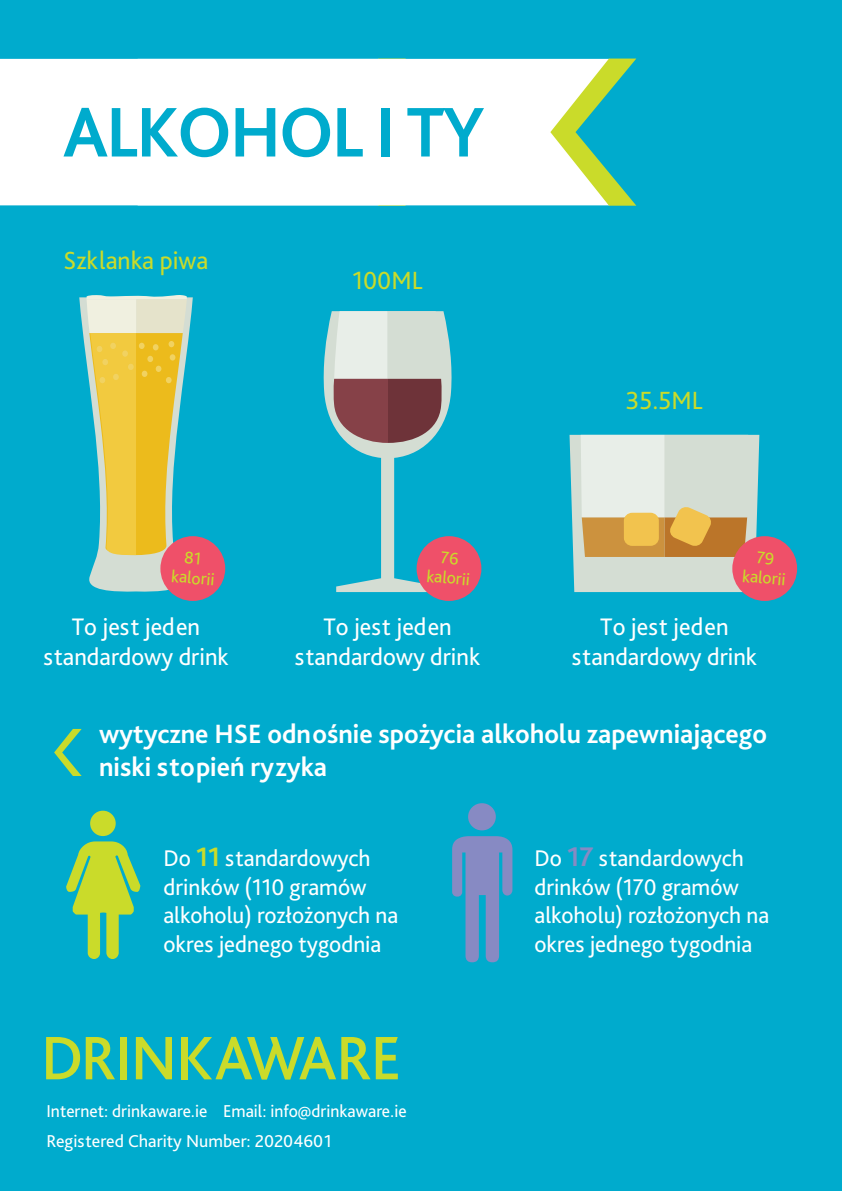
<style>
.page{position:relative;width:842px;height:1191px;background:#00abcd}
.page>*{position:absolute;margin:0;border:0;box-sizing:border-box;transform-origin:0 0}
.t1{font:700 73.4px "Bliss Pro";letter-spacing:-.03em;color:#00abcd}
.t2{font:700 27.7px/33.2px "Bliss Pro";color:#fff}
.t3{font:26px "Bliss Pro";color:#cadb2a}
.t4{font:25px/30px "Bliss Pro";color:#fff;text-align:center}
.t5{font:23.7px/28.5px "Bliss Pro";color:#fff}
.t6{font:18px "Bliss Pro";color:#fff}
.t7{font:17.8px/19.8px "Bliss Pro";color:#cadb2a;text-align:center}
.s1{font-weight:700;font-size:27.7px;color:#cadb2a}
.s2{font-weight:700;font-size:28.2px;color:#878ac3}
</style>
<div class="page">
<svg style="left:54px;top:729px;width:28px;height:47px"></svg>
<div style="left:0;top:59px;width:138px;height:146px;background:#fff"></div>
<div style="left:138px;top:59px;width:412px;height:146px;background:#fff"></div>
<svg style="left:550px;top:59px;width:86px;height:147px"></svg>
<svg style="left:46px;top:1037px;width:34px;height:42px"></svg>
<svg style="left:86px;top:1037px;width:29px;height:42px"></svg>
<div style="left:120px;top:1037px;width:7px;height:42px;background:#cadb2a"></div>
<div style="left:181px;top:1037px;width:7px;height:42px;background:#cadb2a"></div>
<svg style="left:136px;top:1037px;width:36px;height:42px"></svg>
<svg style="left:188px;top:1036px;width:210px;height:43px"></svg>
<svg style="left:79px;top:295px;width:114px;height:297px"></svg>
<svg style="left:323px;top:311px;width:129px;height:281px"></svg>
<svg style="left:569px;top:435px;width:190px;height:157px;background:#d4cfb4"></svg>
<div style="left:160px;top:536px;width:65px;height:65px;background:#ef5069;border-radius:50%"></div>
<div style="left:417px;top:536px;width:64px;height:65px;background:#ef5069;border-radius:50%"></div>
<div style="left:732px;top:536px;width:65px;height:65px;background:#ef5069;border-radius:50%"></div>
<svg style="left:452px;top:836px;width:60px;height:126px"></svg>
<svg style="left:468px;top:803px;width:28px;height:27px"></svg>
<svg style="left:66px;top:810px;width:74px;height:149px"></svg>
<h1 class="t1" style="left:63px;top:86px;width:423px">ALKOHOL I TY</h1>
<p class="t3" style="left:64px;top:244px;width:146px">Szklanka piwa</p>
<p class="t3" style="left:352px;top:264px;width:72px">100ML</p>
<p class="t3" style="left:626px;top:384px;width:78px">35.5ML</p>
<p class="t7" style="left:174px;top:546px;width:45px;rotate:5deg">81 kalorii</p>
<p class="t7" style="left:429px;top:545px;width:45px;rotate:5deg">76 kalorii</p>
<p class="t4" style="left:295px;top:611px;width:187px">To jest jeden standardowy drink</p>
<p class="t4" style="left:572px;top:611px;width:187px">To jest jeden standardowy drink</p>
<p class="t7" style="left:745px;top:545px;width:45px;rotate:5deg">79 kalorii</p>
<p class="t4" style="left:43px;top:611px;width:187px">To jest jeden standardowy drink</p>
<p class="t2" style="left:99px;top:716px;width:669px">wytyczne HSE odnośnie spożycia alkoholu zapewniającego niski stopień ryzyka</p>
<p class="t5" style="left:163px;top:843px;width:236px">Do <span class="s1">11</span> standardowych drinków (110 gramów alkoholu) rozłożonych na okres jednego tygodnia</p>
<p class="t5" style="left:534px;top:843px;width:236px">Do <span class="s2">17</span> standardowych drinków (170 gramów alkoholu) rozłożonych na okres jednego tygodnia</p>
<p class="t6" style="left:46px;top:1100px;width:362px">Internet: drinkaware.ie Email: info@drinkaware.ie</p>
<p class="t6" style="left:46px;top:1129px;width:287px">Registered Charity Number: 20204601</p>
</div>
